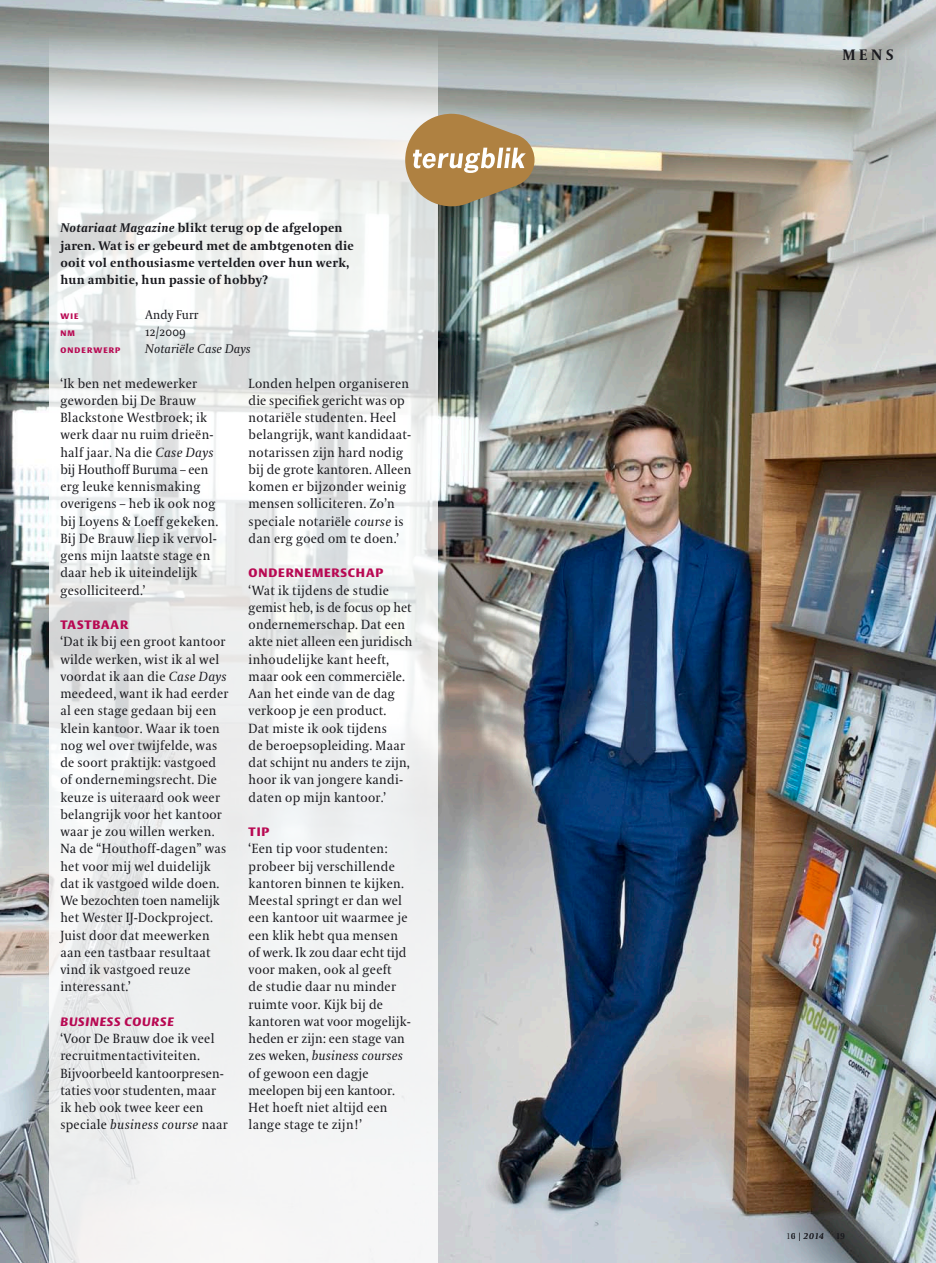
<style>
.page{position:relative;width:936px;height:1263px;background:#fff}
.page>*{position:absolute;margin:0;border:0;box-sizing:border-box;transform-origin:0 0}
.t1{font:700 15px "VPRO Coranto";color:#1a1a1f}
.t2{font:13.2px/17.2px "VPRO Coranto";letter-spacing:.02em;color:#1a1a1f}
.t3{font:700 12.45px/17.2px "VPRO Coranto";letter-spacing:.02em;color:#1a1a1f}
.t4{font:italic 12.45px "VPRO Coranto";letter-spacing:.01em;color:#1a1a1f}
.t5{font:12.45px/17.2px "VPRO Coranto";letter-spacing:.01em;color:#1a1a1f}
.t6{font:700 12px "VPRO Vesta";letter-spacing:.07em;color:#b80852}
.t7{font:italic 700 12px "VPRO Vesta";letter-spacing:.07em;color:#b80852}
.t8{font:8.25px "VPRO Coranto Cn";color:#1a1a1f}
.t9{font:italic 8.25px "VPRO Coranto";color:#1a1a1f}
.t10{font:700 7.8px "VPRO Vesta";letter-spacing:.145em;color:#b80852}
.s1{font-style:italic}
.s2{font-family:"VPRO Coranto Cn";font-style:normal}
</style>
<div class="page">
<img style="left:0;top:0;width:935px;height:1263px">
<svg style="left:50px;top:0;width:387px;height:1263px;fill:#eff0f0"></svg>
<svg style="left:405px;top:114px;width:129px;height:92px"></svg>
<p class="t3" style="left:60px;top:219px;width:295px"><span class="s1">Notariaat Magazine</span> blikt terug op de afgelopen jaren. Wat is er gebeurd met de ambtgenoten die ooit vol enthousiasme vertelden over hun werk, hun ambitie, hun passie of hobby?</p>
<p class="t10" style="left:60px;top:312px;width:20px">WIE</p>
<p class="t10" style="left:60px;top:330px;width:16px">NM</p>
<p class="t10" style="left:60px;top:347px;width:61px">ONDERWERP</p>
<p class="t5" style="left:145px;top:306px;width:55px">Andy Furr<br>12/2009</p>
<p class="t4" style="left:145px;top:341px;width:107px">Notariële Case Days</p>
<p class="t2" style="left:60px;top:374px;width:159px">‘Ik ben net medewerker geworden bij De Brauw<br>Blackstone Westbroek; ik werk daar nu ruim drieën&shy;half jaar. Na die <span class="s1">Case Days </span>bij Houthoff Buruma – een erg leuke kennismaking overigens – heb ik ook nog bij Loyens &amp; Loeff gekeken.<br>Bij De Brauw liep ik vervol&shy;gens mijn laatste stage en daar heb ik uiteindelijk gesolliciteerd.’</p>
<p class="t6" style="left:60px;top:620px;width:69px">TASTBAAR</p>
<p class="t2" style="left:60px;top:633px;width:170px">‘Dat ik bij een groot kantoor wilde werken, wist ik al wel voordat ik aan die <span class="s1">Case Days </span>meedeed, want ik had eerder al een stage gedaan bij een klein kantoor. Waar ik toen nog wel over twijfelde, was de soort praktijk: vastgoed of ondernemingsrecht. Die keuze is uiteraard ook weer belangrijk voor het kantoor waar je zou willen werken.<br>Na de “Houthoff-dagen” was het voor mij wel duidelijk dat ik vastgoed wilde doen.<br>We bezochten toen namelijk het Wester IJ-Dockproject.<br>Juist door dat meewerken aan een tastbaar resultaat vind ik vastgoed reuze interessant.’</p>
<p class="t7" style="left:60px;top:1016px;width:115px">BUSINESS COURSE</p>
<p class="t2" style="left:60px;top:1030px;width:169px">‘Voor De Brauw doe ik veel recruitmentactiviteiten.<br>Bijvoorbeeld kantoorpresen&shy;taties voor studenten, maar ik heb ook twee keer een speciale <span class="s1">business course</span> naar</p>
<p class="t2" style="left:249px;top:374px;width:164px">Londen helpen organiseren die specifiek gericht was op notariële studenten. Heel belangrijk, want kandidaat&shy;notarissen zijn hard nodig bij de grote kantoren. Alleen komen er bijzonder weinig mensen solliciteren. Zo’n speciale notariële <span class="s1">course</span> is dan erg goed om te doen.’</p>
<p class="t6" style="left:249px;top:568px;width:136px">ONDERNEMERSCHAP</p>
<p class="t2" style="left:249px;top:581px;width:165px">‘Wat ik tijdens de studie gemist heb, is de focus op het ondernemerschap. Dat een akte niet alleen een juridisch inhoudelijke kant heeft, maar ook een commerciële.<br>Aan het einde van de dag verkoop je een product.<br>Dat miste ik ook tijdens<br>de beroepsopleiding. Maar dat schijnt nu anders te zijn, hoor ik van jongere kandi&shy;daten op mijn kantoor.’</p>
<p class="t6" style="left:249px;top:827px;width:22px">TIP</p>
<p class="t2" style="left:249px;top:840px;width:164px">‘Een tip voor studenten: probeer bij verschillende kantoren binnen te kijken.<br>Meestal springt er dan wel een kantoor uit waarmee je een klik hebt qua mensen of werk. Ik zou daar echt tijd voor maken, ook al geeft<br>de studie daar nu minder ruimte voor. Kijk bij de kantoren wat voor mogelijk&shy;heden er zijn: een stage van zes weken, <span class="s1">business courses </span>of gewoon een dagje meelopen bij een kantoor.<br>Het hoeft niet altijd een lange stage te zijn!’</p>
<p class="t1" style="left:842px;top:45px;width:53px">mens</p>
<p class="t8" style="left:787px;top:1231px;width:15px">10 |</p>
<p class="t9" style="left:791px;top:1231px;width:34px"><span class="s2">6</span> 2014</p>
<p class="t8" style="left:836px;top:1231px;width:9px">19</p>
</div>
